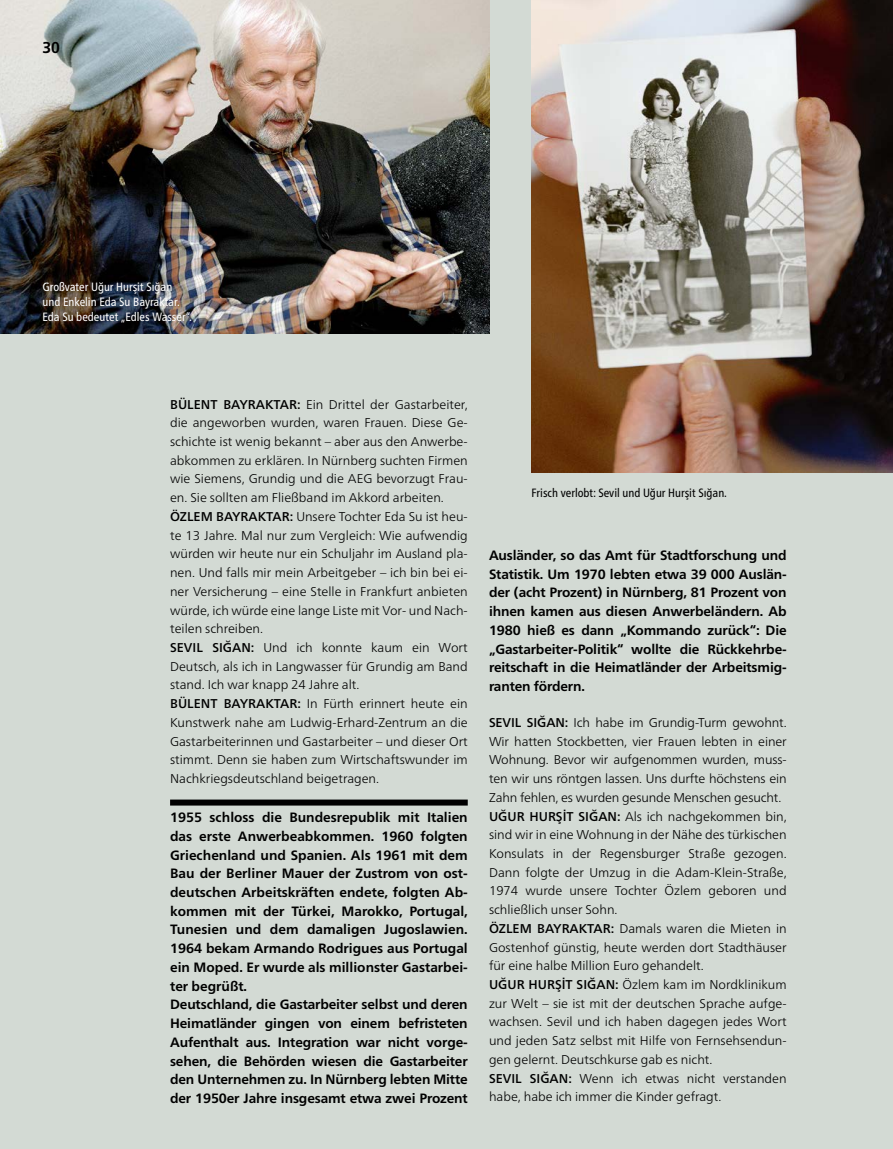
<style>
.page{position:relative;width:893px;height:1149px;background:#fff}
.page>*{position:absolute;margin:0;border:0;box-sizing:border-box;transform-origin:0 0}
.t1{font:700 15.75px "Frutiger LT Std";color:#000}
.t2{font:700 13.5px/18.8px "Neue Frutiger World";color:#000}
.t3{font:300 12.75px/18.8px "Neue Frutiger World";color:#000}
.t4{font:condensed 12px/15px "Frutiger Neue LTCYR";color:#fff}
.t5{font:condensed 12px "Frutiger Neue LTCYR";color:#000}
.s1{font-weight:500}
</style>
<div class="page">
<div style="left:0;top:0;width:893px;height:1148px;background:#d3dad4"></div>
<img style="left:0;top:0;width:489px;height:333px">
<img style="left:532px;top:0;width:361px;height:472px">
<div style="left:170px;top:799px;width:298px;height:6px;background:#000"></div>
<p class="t1" style="left:43px;top:38px;width:19px">30</p>
<p class="t4" style="left:43px;top:279px;width:151px">Großvater Uğur Hurşit Sığan und Enkelin Eda Su Bayraktar.<br>Eda Su bedeutet „Edles Wasser“.</p>
<p class="t3" style="left:170px;top:395px;width:299px"><span class="s1">BÜLENT BAYRAKTAR:</span> Ein Drittel der Gastarbeiter, die angeworben wurden, waren Frauen. Diese Ge&shy;schichte ist wenig bekannt – aber aus den Anwerbe&shy;abkommen zu erklären. In Nürnberg suchten Firmen wie Siemens, Grundig und die AEG bevorzugt Frau&shy;en. Sie sollten am Fließband im Akkord arbeiten.<br><span class="s1">ÖZLEM BAYRAKTAR:</span> Unsere Tochter Eda Su ist heu&shy;te 13 Jahre. Mal nur zum Vergleich: Wie aufwendig würden wir heute nur ein Schuljahr im Ausland pla&shy;nen. Und falls mir mein Arbeitgeber – ich bin bei ei&shy;ner Versicherung – eine Stelle in Frankfurt anbieten würde, ich würde eine lange Liste mit Vor- und Nach&shy;teilen schreiben.<br><span class="s1">SEVIL SIĞAN:</span> Und ich konnte kaum ein Wort Deutsch, als ich in Langwasser für Grundig am Band stand. Ich war knapp 24 Jahre alt.<br><span class="s1">BÜLENT BAYRAKTAR:</span> In Fürth erinnert heute ein Kunstwerk nahe am Ludwig-Erhard-Zentrum an die Gastarbeiterinnen und Gastarbeiter – und dieser Ort stimmt. Denn sie haben zum Wirtschaftswunder im Nachkriegsdeutschland beigetragen.</p>
<p class="t2" style="left:170px;top:807px;width:299px">1955 schloss die Bundesrepublik mit Italien das erste Anwerbeabkommen. 1960 folgten Griechenland und Spanien. Als 1961 mit dem Bau der Berliner Mauer der Zustrom von ost&shy;deutschen Arbeitskräften endete, folgten Ab&shy;kommen mit der Türkei, Marokko, Portugal, Tunesien und dem damaligen Jugoslawien.<br>1964 bekam Armando Rodrigues aus Portugal ein Moped. Er wurde als millionster Gastarbei&shy;ter begrüßt.<br>Deutschland, die Gastarbeiter selbst und deren Heimatländer gingen von einem befristeten Aufenthalt aus. Integration war nicht vorge&shy;sehen, die Behörden wiesen die Gastarbeiter den Unternehmen zu. In Nürnberg lebten Mitte der 1950er Jahre insgesamt etwa zwei Prozent</p>
<p class="t5" style="left:531px;top:485px;width:197px">Frisch verlobt: Sevil und Uğur Hurşit Sığan.</p>
<p class="t2" style="left:489px;top:545px;width:299px;text-align:justify">Ausländer, so das Amt für Stadtforschung und Statistik. Um 1970 lebten etwa 39 000 Auslän&shy;der (acht Prozent) in Nürnberg, 81 Prozent von ihnen kamen aus diesen Anwerbeländern. Ab 1980 hieß es dann „Kommando zurück“: Die „Gastarbeiter-Politik“ wollte die Rückkehrbe&shy;reitschaft in die Heimatländer der Arbeitsmig&shy;ranten fördern.</p>
<p class="t3" style="left:489px;top:713px;width:299px"><span class="s1">SEVIL SIĞAN:</span> Ich habe im Grundig-Turm gewohnt.<br>Wir hatten Stockbetten, vier Frauen lebten in einer Wohnung. Bevor wir aufgenommen wurden, muss&shy;ten wir uns röntgen lassen. Uns durfte höchstens ein Zahn fehlen, es wurden gesunde Menschen gesucht.<br><span class="s1">UĞUR HURŞİT SIĞAN:</span> Als ich nachgekommen bin, sind wir in eine Wohnung in der Nähe des türkischen Konsulats in der Regensburger Straße gezogen.<br>Dann folgte der Umzug in die Adam-Klein-Straße, 1974 wurde unsere Tochter Özlem geboren und schließlich unser Sohn.<br><span class="s1">ÖZLEM BAYRAKTAR:</span> Damals waren die Mieten in Gostenhof günstig, heute werden dort Stadthäuser für eine halbe Million Euro gehandelt.<br><span class="s1">UĞUR HURŞİT SIĞAN:</span> Özlem kam im Nordklinikum zur Welt – sie ist mit der deutschen Sprache aufge&shy;wachsen. Sevil und ich haben dagegen jedes Wort und jeden Satz selbst mit Hilfe von Fernsehsendun&shy;gen gelernt. Deutschkurse gab es nicht.<br><span class="s1">SEVIL SIĞAN:</span> Wenn ich etwas nicht verstanden habe, habe ich immer die Kinder gefragt.</p>
</div>
